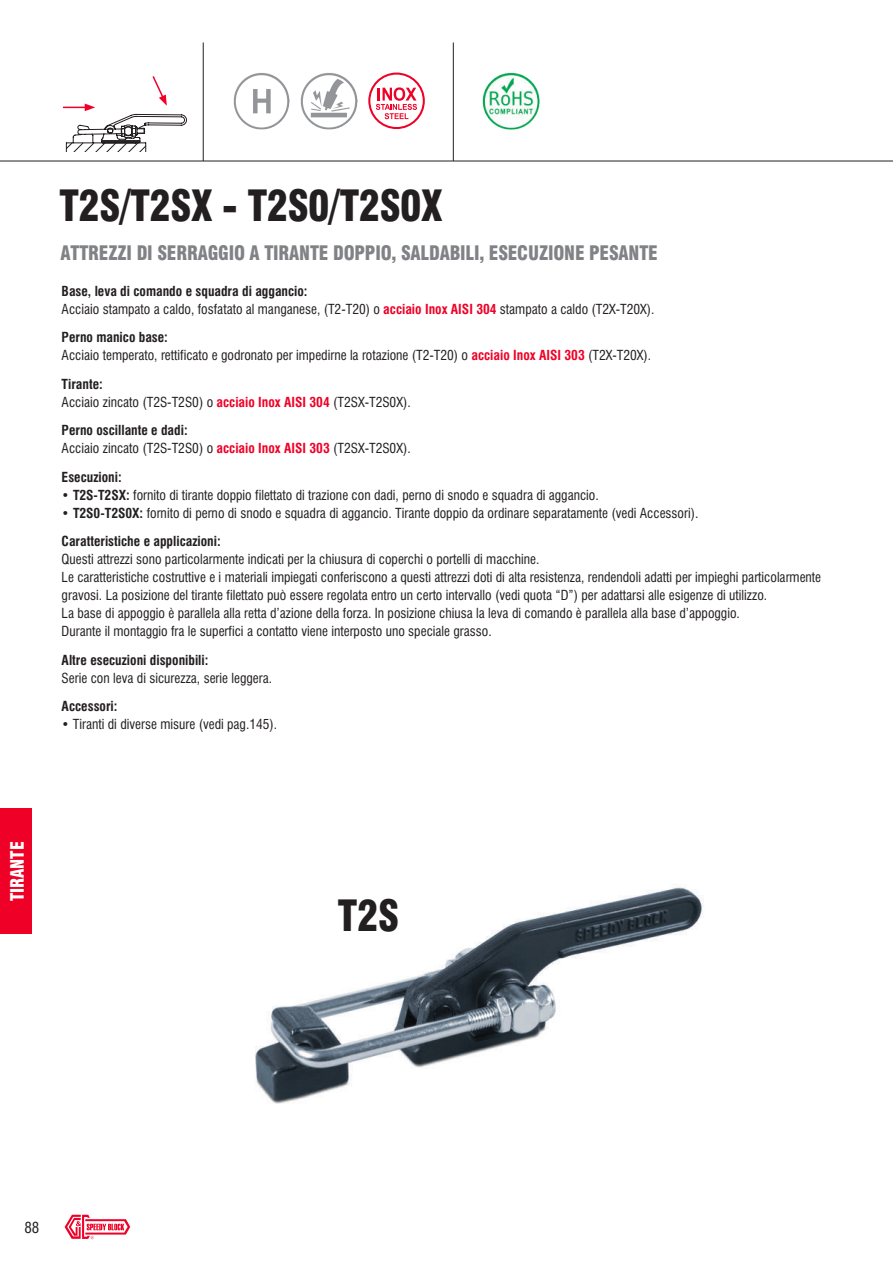
<style>
.page{position:relative;width:893px;height:1263px;background:#fff}
.page>*{position:absolute;margin:0;border:0;box-sizing:border-box;transform-origin:0 0}
.t1{font:900 condensed 42px "Swiss 721 BT";letter-spacing:-.01em;color:#231f20;scale:.95 1}
.t2{font:900 condensed 19.5px "Swiss 721 BT";letter-spacing:-.01em;color:#808285;scale:.95 1}
.t3{font:900 condensed 18px "Swiss 721 BT";letter-spacing:-.01em;color:#fff;scale:.95 1}
.t4{font:15px "Swis 721 BT Condensed 2";color:#231f20}
.t5{font:13.5px/18px "Swis 721 BT Condensed 2";color:#231f20}
.t6{font:700 condensed 13.5px "Swiss 721 BT";color:#231f20}
.s1{font-family:"Swiss 721 BT";font-weight:700;font-stretch:condensed;color:#ef0027}
.s2{font-family:"Swiss 721 BT";font-weight:700;font-stretch:condensed}
</style>
<div class="page">
<img style="left:255px;top:887px;width:449px;height:217px">
<svg style="left:63px;top:76px;width:124px;height:76px"></svg>
<hr style="left:0;top:161px;width:893px;height:1px;background:#231f20">
<img style="left:233px;top:73px;width:57px;height:56px">
<img style="left:301px;top:73px;width:56px;height:56px">
<hr style="left:203px;top:43px;width:1px;height:118px;background:#231f20">
<div style="left:0;top:808px;width:32px;height:126px;background:#ef0027"></div>
<img style="left:483px;top:73px;width:56px;height:56px">
<svg style="left:368px;top:73px;width:57px;height:56px"></svg>
<hr style="left:453px;top:43px;width:1px;height:118px;background:#231f20">
<svg style="left:65px;top:1215px;width:65px;height:24px"></svg>
<h1 class="t1" style="left:60px;top:180px;width:405px">T2S/T2SX - T2S0/T2S0X</h1>
<h2 class="t2" style="left:61px;top:241px;width:630px">ATTREZZI DI SERRAGGIO A TIRANTE DOPPIO, SALDABILI, ESECUZIONE PESANTE</h2>
<p class="t6" style="left:62px;top:283px;width:247px">Base, leva di comando e squadra di aggancio:</p>
<p class="t5" style="left:62px;top:300px;width:594px">Acciaio stampato a caldo, fosfatato al manganese, (T2-T20) o <span class="s1">acciaio Inox AISI 304</span> stampato a caldo (T2X-T20X).</p>
<p class="t6" style="left:62px;top:329px;width:108px">Perno manico base:</p>
<p class="t5" style="left:62px;top:346px;width:591px">Acciaio temperato, rettificato e godronato per impedirne la rotazione (T2-T20) o <span class="s1">acciaio Inox AISI 303</span> (T2X-T20X).</p>
<p class="t6" style="left:62px;top:376px;width:43px">Tirante:</p>
<p class="t5" style="left:62px;top:393px;width:351px">Acciaio zincato (T2S-T2S0) o <span class="s1">acciaio Inox AISI 304</span> (T2SX-T2S0X).</p>
<p class="t6" style="left:62px;top:422px;width:128px">Perno oscillante e dadi:</p>
<p class="t5" style="left:62px;top:439px;width:351px">Acciaio zincato (T2S-T2S0) o <span class="s1">acciaio Inox AISI 303</span> (T2SX-T2S0X).</p>
<p class="t6" style="left:62px;top:469px;width:62px">Esecuzioni:</p>
<p class="t5" style="left:62px;top:486px;width:539px"><span class="s2">• T2S-T2SX:</span> fornito di tirante doppio filettato di trazione con dadi, perno di snodo e squadra di aggancio.</p>
<p class="t5" style="left:62px;top:504px;width:638px"><span class="s2">• T2S0-T2S0X:</span> fornito di perno di snodo e squadra di aggancio. Tirante doppio da ordinare separatamente (vedi Accessori).</p>
<p class="t6" style="left:62px;top:533px;width:161px">Caratteristiche e applicazioni:</p>
<p class="t5" style="left:62px;top:550px;width:761px">Questi attrezzi sono particolarmente indicati per la chiusura di coperchi o portelli di macchine.<br>Le caratteristiche costruttive e i materiali impiegati conferiscono a questi attrezzi doti di alta resistenza, rendendoli adatti per impieghi particolarmente gravosi. La posizione del tirante filettato può essere regolata entro un certo intervallo (vedi quota “D”) per adattarsi alle esigenze di utilizzo.<br>La base di appoggio è parallela alla retta d’azione della forza. In posizione chiusa la leva di comando è parallela alla base d’appoggio.<br>Durante il montaggio fra le superfici a contatto viene interposto uno speciale grasso.</p>
<p class="t6" style="left:62px;top:652px;width:148px">Altre esecuzioni disponibili:</p>
<p class="t5" style="left:62px;top:669px;width:212px">Serie con leva di sicurezza, serie leggera.</p>
<p class="t6" style="left:62px;top:698px;width:57px">Accessori:</p>
<p class="t5" style="left:62px;top:715px;width:217px">• Tiranti di diverse misure (vedi pag.145).</p>
<h3 class="t3" style="left:6px;top:901px;width:64px;rotate:-90deg">TIRANTE</h3>
<h1 class="t1" style="left:338px;top:891px;width:66px">T2S</h1>
<p class="t4" style="left:24px;top:1218px;width:16px">88</p>
</div>
